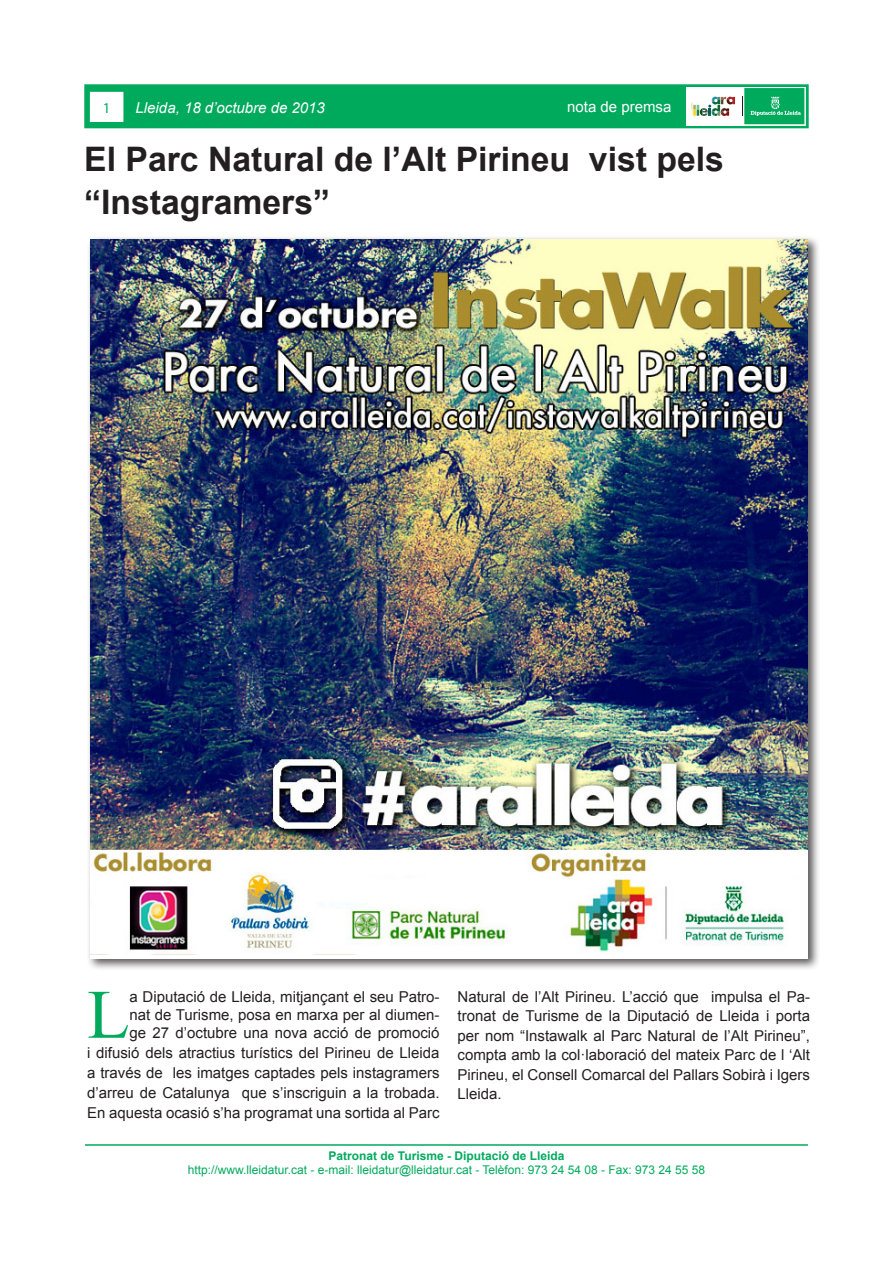
<style>
.page{position:relative;width:893px;height:1263px;background:#fff}
.page>*{position:absolute;margin:0;border:0;box-sizing:border-box;transform-origin:0 0}
.t1{font:69.3px "Times New Roman";color:#00aa5d}
.t2{font:700 33.75px "Arial";color:#231f20}
.t3{font:15px/19.5px "Arial";color:#231f20;text-align:justify}
.t4{font:italic 15px "Arial";color:#fff}
.t5{font:15px "Arial";color:#fff}
.t6{font:15px "Myriad Pro";color:#00aa5d}
.t7{font:12px "Arial";color:#00aa5d}
.t8{font:700 12px "Arial";color:#00aa5d}
</style>
<div class="page">
<div style="left:84px;top:84px;width:725px;height:44px;background:#00aa5d;border:2px solid #00aa5d"></div>
<div style="left:90px;top:92px;width:33px;height:29px;background:#fff"></div>
<div style="left:90px;top:92px;width:33px;height:30px;border:1px solid #fff"></div>
<img style="left:688px;top:89px;width:57px;height:34px">
<hr style="left:85px;top:1144px;width:723px;height:2px;background:#00aa5d">
<svg style="left:688px;top:89px;width:56px;height:33px"></svg>
<div style="left:686px;top:87px;width:119px;height:38px;border:1px solid #fff"></div>
<div style="left:692px;top:87px;width:49px;height:35px;background:#fff"></div>
<svg style="left:751px;top:97px;width:50px;height:19px"></svg>
<svg style="left:693px;top:89px;width:42px;height:33px"></svg>
<svg style="left:743px;top:97px;width:1px;height:19px"></svg>
<div style="left:86px;top:235px;width:734px;height:737px;background:#231f20;opacity:.75"></div>
<img style="left:90px;top:239px;width:718px;height:715px">
<p class="t6" style="left:103px;top:98px;width:9px">1</p>
<p class="t4" style="left:136px;top:98px;width:191px">Lleida, 18 d’octubre de 2013</p>
<p class="t5" style="left:567px;top:97px;width:106px">nota de premsa</p>
<p class="t2" style="left:84px;top:137px;width:641px">El Parc Natural de l’Alt Pirineu vist pels</p>
<p class="t2" style="left:84px;top:180px;width:247px">“Instagramers”</p>
<p class="t1" style="left:87px;top:968px;width:44px">L</p>
<p class="t3" style="left:130px;top:988px;width:312px;line-height:18px">a Diputació de Lleida, mitjançant el seu Patro&shy;nat de Turisme, posa en marxa per al diumen&shy;ge 27 d’octubre una nova acció de promoció</p>
<p class="t3" style="left:87px;top:1043px;width:354px;line-height:20.1px">i difusió dels atractius turístics del Pirineu de Lleida a través de les imatges captades pels instagramers d’arreu de Catalunya que s’inscriguin a la trobada.<br>En aquesta ocasió s’ha programat una sortida al Parc</p>
<p class="t3" style="left:458px;top:987px;width:354px">Natural de l’Alt Pirineu. L’acció que impulsa el Pa&shy;tronat de Turisme de la Diputació de Lleida i porta per nom “Instawalk al Parc Natural de l’Alt Pirineu”, compta amb la col·laboració del mateix Parc de l ‘Alt Pirineu, el Consell Comarcal del Pallars Sobirà i Igers Lleida.</p>
<p class="t8" style="left:329px;top:1147px;width:237px">Patronat de Turisme - Diputació de Lleida</p>
<p class="t7" style="left:188px;top:1162px;width:519px">http://www.lleidatur.cat - e-mail: lleidatur@lleidatur.cat - Telèfon: 973 24 54 08 - Fax: 973 24 55 58</p>
</div>
